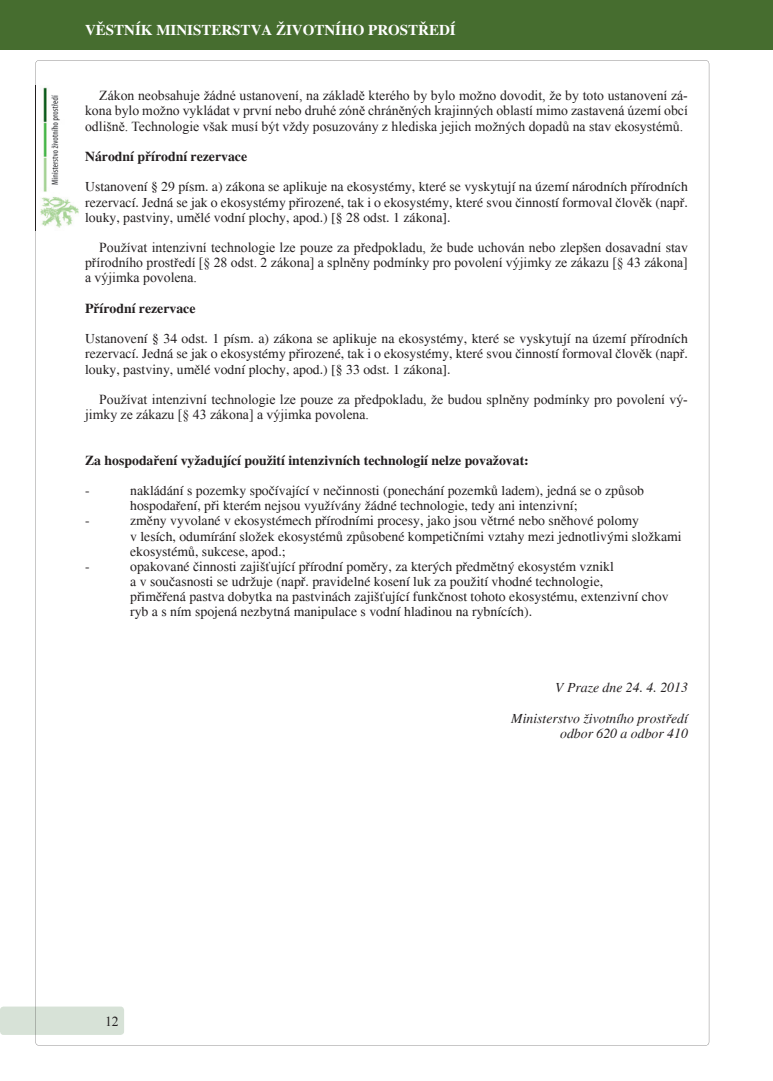
<style>
.page{position:relative;width:773px;height:1081px;background:#fff}
.page>*{position:absolute;margin:0;border:0;box-sizing:border-box;transform-origin:0 0}
.t1{font:700 15px "Times";color:#fff}
.t2{font:13.75px/15.1px "Times";color:#231f20}
.t3{font:13.75px/15.1px "Times New Roman";color:#231f20;text-align:justify}
.t4{font:700 13.75px "Times";color:#231f20}
.t5{font:italic 13.75px/15.1px "Times";color:#231f20;text-align:right}
</style>
<div class="page">
<div style="left:0;top:1006px;width:124px;height:29px;background:#d7e2d7;border-radius:4px"></div>
<div style="left:0;top:0;width:772px;height:50px;background:#466d2f"></div>
<img style="left:35px;top:85px;width:44px;height:145px">
<p class="t1" style="left:85px;top:21px;width:372px">VĚSTNÍK MINISTERSTVA ŽIVOTNÍHO PROSTŘEDÍ</p>
<p class="t3" style="left:85px;top:88px;width:604px;text-indent:14px">Zákon neobsahuje žádné ustanovení, na základě kterého by bylo možno dovodit, že by toto ustanovení zá&shy;kona bylo možno vykládat v první nebo druhé zóně chráněných krajinných oblastí mimo zastavená území obcí odlišně. Technologie však musí být vždy posuzovány z hlediska jejich možných dopadů na stav ekosystémů.</p>
<p class="t4" style="left:85px;top:148px;width:163px">Národní přírodní rezervace</p>
<p class="t2" style="left:85px;top:179px;width:604px;text-align:justify">Ustanovení § 29 písm. a) zákona se aplikuje na ekosystémy, které se vyskytují na území národních přírodních rezervací. Jedná se jak o ekosystémy přirozené, tak i o ekosystémy, které svou činností formoval člověk (např. louky, pastviny, umělé vodní plochy, apod.) [§ 28 odst. 1 zákona].</p>
<p class="t3" style="left:85px;top:240px;width:604px;text-indent:14px">Používat intenzivní technologie lze pouze za předpokladu, že bude uchován nebo zlepšen dosavadní stav přírodního prostředí [§ 28 odst. 2 zákona] a splněny podmínky pro povolení výjimky ze zákazu [§ 43 zákona] a výjimka povolena.</p>
<p class="t4" style="left:85px;top:300px;width:112px">Přírodní rezervace</p>
<p class="t2" style="left:85px;top:331px;width:604px;text-align:justify">Ustanovení § 34 odst. 1 písm. a) zákona se aplikuje na ekosystémy, které se vyskytují na území přírodních rezervací. Jedná se jak o ekosystémy přirozené, tak i o ekosystémy, které svou činností formoval člověk (např. louky, pastviny, umělé vodní plochy, apod.) [§ 33 odst. 1 zákona].</p>
<p class="t3" style="left:85px;top:391px;width:604px;text-indent:14px">Používat intenzivní technologie lze pouze za předpokladu, že budou splněny podmínky pro povolení vý&shy;jimky ze zákazu [§ 43 zákona] a výjimka povolena.</p>
<p class="t4" style="left:85px;top:452px;width:445px">Za hospodaření vyžadující použití intenzivních technologií nelze považovat:</p>
<p class="t2" style="left:85px;top:483px;width:6px">-</p>
<p class="t2" style="left:130px;top:483px;width:515px">nakládání s pozemky spočívající v nečinnosti (ponechání pozemků ladem), jedná se o způsob hospodaření, při kterém nejsou využívány žádné technologie, tedy ani intenzivní;</p>
<p class="t2" style="left:85px;top:513px;width:6px">-</p>
<p class="t2" style="left:130px;top:513px;width:553px">změny vyvolané v ekosystémech přírodními procesy, jako jsou větrné nebo sněhové polomy<br>v lesích, odumírání složek ekosystémů způsobené kompetičními vztahy mezi jednotlivými složkami ekosystémů, sukcese, apod.;</p>
<p class="t2" style="left:85px;top:559px;width:6px">-</p>
<p class="t2" style="left:130px;top:559px;width:540px">opakované činnosti zajišťující přírodní poměry, za kterých předmětný ekosystém vznikl<br>a v současnosti se udržuje (např. pravidelné kosení luk za použití vhodné technologie,<br>přiměřená pastva dobytka na pastvinách zajišťující funkčnost tohoto ekosystému, extenzivní chov ryb a s ním spojená nezbytná manipulace s vodní hladinou na rybnících).</p>
<p class="t3" style="left:99px;top:1013px;width:22px">1212</p>
<p class="t5" style="left:555px;top:680px;width:134px">V Praze dne 24. 4. 2013</p>
<p class="t5" style="left:511px;top:711px;width:178px">Ministerstvo životního prostředí odbor 620 a odbor 410</p>
</div>
